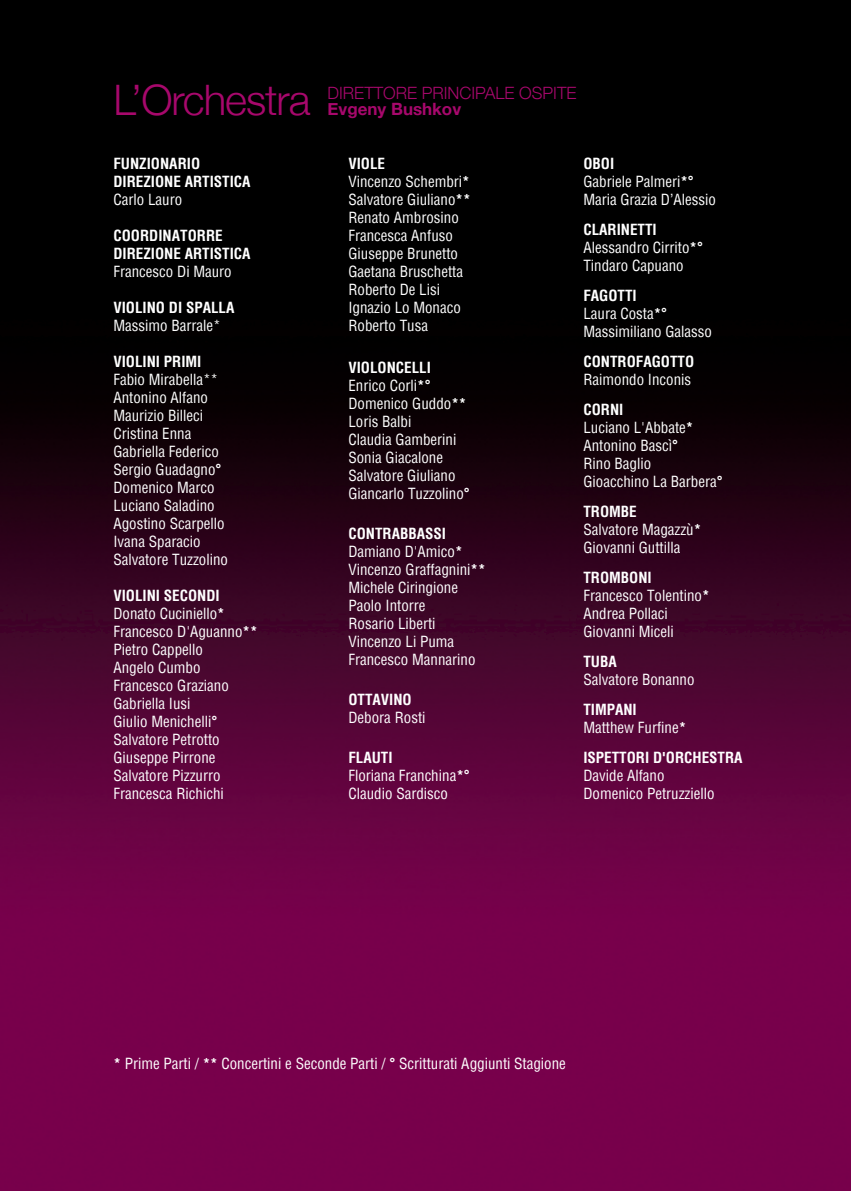
<style>
.page{position:relative;width:851px;height:1191px;background:#fff}
.page>*{position:absolute;margin:0;border:0;box-sizing:border-box;transform-origin:0 0}
.t1{font:300 42px "Helvetica Neue";letter-spacing:-.025em;color:#a7086c}
.t2{font:300 17px "Helvetica Neue";color:#a7086c}
.t3{font:700 17px "Helvetica Neue";color:#a7086c}
.t4{font:condensed 15px/18px "Helvetica";color:#fff}
.t5{font:700 condensed 15px/18px "Helvetica";color:#fff}
.s1{font-weight:700}
</style>
<div class="page">
<img style="left:0;top:0;width:850px;height:1191px">
<h1 class="t1" style="left:113px;top:75px;width:199px">L’Orchestra</h1>
<p class="t5" style="left:113px;top:154px;width:139px">FUNZIONARIO<br>DIREZIONE ARTISTICA</p>
<p class="t4" style="left:113px;top:190px;width:70px">Carlo Lauro</p>
<p class="t5" style="left:113px;top:226px;width:139px">COORDINATORRE<br>DIREZIONE ARTISTICA</p>
<p class="t4" style="left:113px;top:262px;width:120px">Francesco Di Mauro</p>
<p class="t5" style="left:113px;top:298px;width:122px">VIOLINO DI SPALLA</p>
<p class="t4" style="left:113px;top:316px;width:109px">Massimo Barrale*</p>
<p class="t5" style="left:113px;top:352px;width:89px">VIOLINI PRIMI</p>
<p class="t4" style="left:113px;top:370px;width:116px">Fabio Mirabella**<br>Antonino Alfano<br>Maurizio Billeci<br>Cristina Enna<br>Gabriella Federico<br>Sergio Guadagno<span class="s1">°<br></span>Domenico Marco<br>Luciano Saladino<br>Agostino Scarpello<br>Ivana Sparacio<br>Salvatore Tuzzolino</p>
<p class="t4" style="left:113px;top:586px;width:146px"><span class="s1">VIOLINI SECONDI<br></span>Donato Cuciniello<span class="s1">*<br></span>Francesco D'Aguanno<span class="s1">**<br></span>Pietro Cappello<br>Angelo Cumbo<br>Francesco Graziano<br>Gabriella Iusi<br>Giulio Menichelli<span class="s1">°<br></span>Salvatore Petrotto<br>Giuseppe Pirrone<br>Salvatore Pizzurro<br>Francesca Richichi</p>
<p class="t2" style="left:327px;top:83px;width:250px">DIRETTORE PRINCIPALE OSPITE</p>
<p class="t3" style="left:327px;top:99px;width:135px">Evgeny Bushkov</p>
<p class="t4" style="left:348px;top:154px;width:124px"><span class="s1">VIOLE<br></span>Vincenzo Schembri<span class="s1">*<br></span>Salvatore Giuliano<span class="s1">**<br></span>Renato Ambrosino<br>Francesca Anfuso<br>Giuseppe Brunetto<br>Gaetana Bruschetta<br>Roberto De Lisi<br>Ignazio Lo Monaco<br>Roberto Tusa</p>
<p class="t4" style="left:348px;top:358px;width:123px"><span class="s1">VIOLONCELLI<br></span>Enrico Corli<span class="s1">*°<br></span>Domenico Guddo<span class="s1">**<br></span>Loris Balbi<br>Claudia Gamberini<br>Sonia Giacalone<br>Salvatore Giuliano<br>Giancarlo Tuzzolino<span class="s1">°</span></p>
<p class="t4" style="left:348px;top:524px;width:139px"><span class="s1">CONTRABBASSI<br></span>Damiano D'Amico<span class="s1">*<br></span>Vincenzo Graffagnini<span class="s1">**<br></span>Michele Ciringione<br>Paolo Intorre<br>Rosario Liberti<br>Vincenzo Li Puma<br>Francesco Mannarino</p>
<p class="t5" style="left:348px;top:690px;width:65px">OTTAVINO</p>
<p class="t4" style="left:348px;top:708px;width:79px">Debora Rosti</p>
<p class="t4" style="left:348px;top:748px;width:123px"><span class="s1">FLAUTI<br></span>Floriana Franchina<span class="s1">*°<br></span>Claudio Sardisco</p>
<p class="t4" style="left:583px;top:154px;width:134px"><span class="s1">OBOI<br></span>Gabriele Palmeri<span class="s1">*°<br></span>Maria Grazia D’Alessio</p>
<p class="t4" style="left:583px;top:220px;width:121px"><span class="s1">CLARINETTI<br></span>Alessandro Cirrito<span class="s1">*°<br></span>Tindaro Capuano</p>
<p class="t4" style="left:583px;top:286px;width:130px"><span class="s1">FAGOTTI<br></span>Laura Costa<span class="s1">*°<br></span>Massimiliano Galasso</p>
<p class="t5" style="left:583px;top:352px;width:112px">CONTROFAGOTTO</p>
<p class="t4" style="left:583px;top:370px;width:109px">Raimondo Inconis</p>
<p class="t4" style="left:583px;top:400px;width:141px"><span class="s1">CORNI<br></span>Luciano L'Abbate<span class="s1">*<br></span>Antonino Bascì<span class="s1">°<br></span>Rino Baglio<br>Gioacchino La Barbera<span class="s1">°</span></p>
<p class="t4" style="left:583px;top:502px;width:119px"><span class="s1">TROMBE<br></span>Salvatore Magazzù<span class="s1">*<br></span>Giovanni Guttilla</p>
<p class="t4" style="left:583px;top:568px;width:128px"><span class="s1">TROMBONI<br></span>Francesco Tolentino<span class="s1">*<br></span>Andrea Pollaci<br>Giovanni Miceli</p>
<p class="t5" style="left:583px;top:652px;width:35px">TUBA</p>
<p class="t4" style="left:583px;top:670px;width:113px">Salvatore Bonanno</p>
<p class="t4" style="left:583px;top:700px;width:104px"><span class="s1">TIMPANI<br></span>Matthew Furfine<span class="s1">*</span></p>
<p class="t5" style="left:583px;top:748px;width:161px">ISPETTORI D'ORCHESTRA</p>
<p class="t4" style="left:583px;top:766px;width:133px">Davide Alfano<br>Domenico Petruzziello</p>
<p class="t4" style="left:113px;top:1054px;width:454px"><span class="s1">*</span> Prime Parti / <span class="s1">**</span> Concertini e Seconde Parti / <span class="s1">°</span> Scritturati Aggiunti Stagione</p>
</div>
